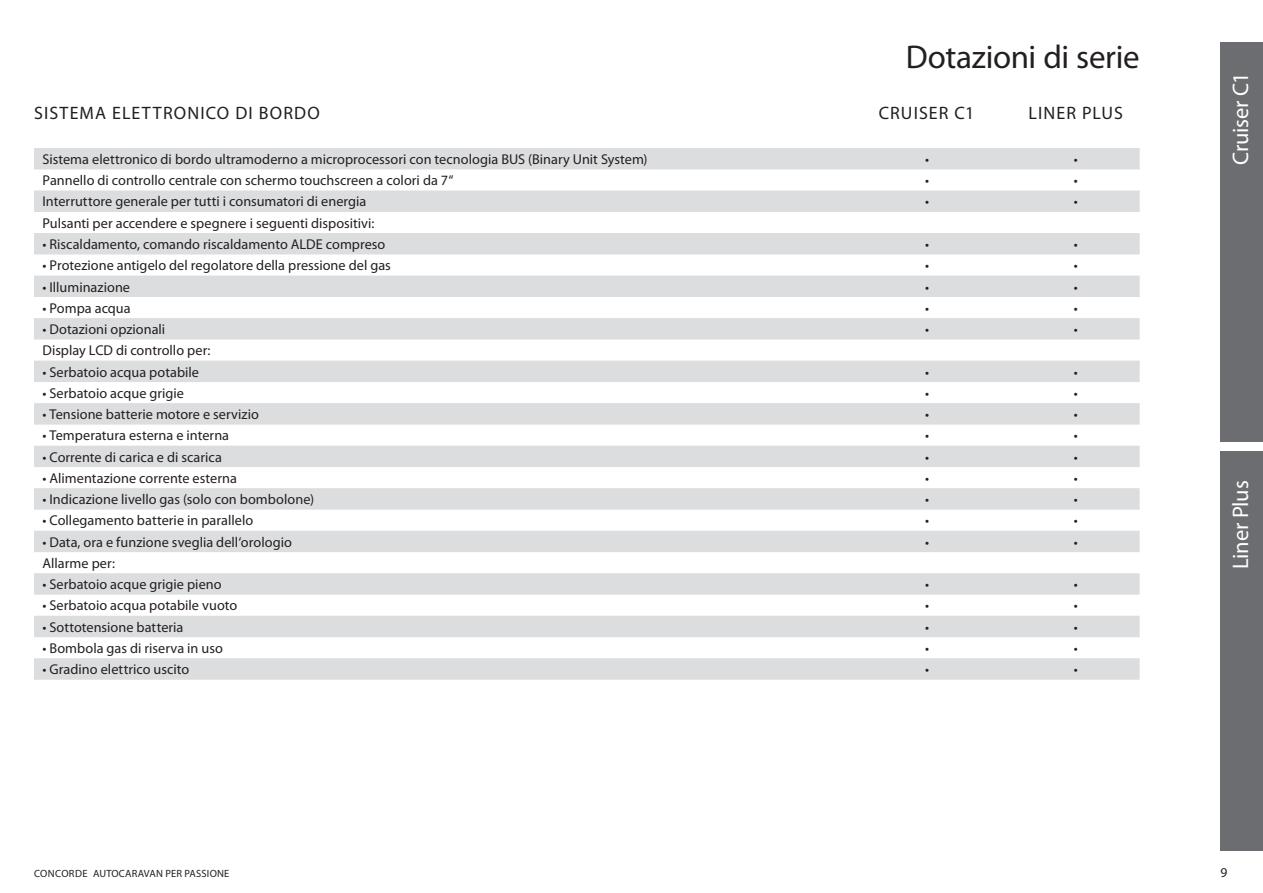
<style>
.page{position:relative;width:1263px;height:893px;background:#fff}
.page>*{position:absolute;margin:0;border:0;box-sizing:border-box;transform-origin:0 0}
.t1{font:33px "Myriad Pro";letter-spacing:-.01em;color:#231f20}
.t2{font:22.5px "Myriad Pro";letter-spacing:-.015em;color:#fff}
.t3{font:18px "Myriad Pro";letter-spacing:.065em;color:#231f20}
.t4{font:14.25px "Myriad Pro";letter-spacing:.005em;color:#231f20}
.t5{font:13.5px "Myriad Pro";color:#231f20}
.t6{font:10.5px "Myriad Pro";letter-spacing:.02em;color:#231f20}
</style>
<div class="page">
<div style="left:1220px;top:43px;width:43px;height:399px;background:#6c6d70"></div>
<div style="left:1220px;top:451px;width:43px;height:399px;background:#6c6d70"></div>
<div style="left:34px;top:148px;width:1106px;height:21px;background:#dcdddf"></div>
<div style="left:34px;top:191px;width:1106px;height:21px;background:#dcdddf"></div>
<div style="left:34px;top:233px;width:1106px;height:21px;background:#dcdddf"></div>
<div style="left:34px;top:276px;width:1106px;height:21px;background:#dcdddf"></div>
<div style="left:34px;top:318px;width:1106px;height:22px;background:#dcdddf"></div>
<div style="left:34px;top:361px;width:1106px;height:21px;background:#dcdddf"></div>
<div style="left:34px;top:403px;width:1106px;height:22px;background:#dcdddf"></div>
<div style="left:34px;top:446px;width:1106px;height:21px;background:#dcdddf"></div>
<div style="left:34px;top:488px;width:1106px;height:22px;background:#dcdddf"></div>
<div style="left:34px;top:531px;width:1106px;height:21px;background:#dcdddf"></div>
<div style="left:34px;top:573px;width:1106px;height:22px;background:#dcdddf"></div>
<div style="left:34px;top:616px;width:1106px;height:21px;background:#dcdddf"></div>
<div style="left:34px;top:658px;width:1106px;height:22px;background:#dcdddf"></div>
<h1 class="t1" style="left:906px;top:36px;width:235px">Dotazioni di serie</h1>
<p class="t3" style="left:34px;top:102px;width:287px">sistema elettronico di bordo</p>
<p class="t3" style="left:879px;top:102px;width:22px">CRUISER</p>
<p class="t3" style="left:954px;top:102px;width:21px">C1</p>
<p class="t3" style="left:1028px;top:102px;width:96px">Liner Plus</p>
<p class="t4" style="left:43px;top:150px;width:606px">Sistema elettronico di bordo ultramoderno a microprocessori con tecnologia BUS (Binary Unit System)</p>
<p class="t4" style="left:925px;top:150px;width:6px">•</p>
<p class="t4" style="left:1074px;top:150px;width:6px">•</p>
<p class="t4" style="left:43px;top:172px;width:412px">Pannello di controllo centrale con schermo touchscreen a colori da 7“</p>
<p class="t4" style="left:925px;top:172px;width:6px">•</p>
<p class="t4" style="left:1074px;top:172px;width:6px">•</p>
<p class="t4" style="left:43px;top:193px;width:325px">Interruttore generale per tutti i consumatori di energia</p>
<p class="t4" style="left:925px;top:193px;width:6px">•</p>
<p class="t4" style="left:1074px;top:193px;width:6px">•</p>
<p class="t4" style="left:43px;top:214px;width:333px">Pulsanti per accendere e spegnere i seguenti dispositivi:</p>
<p class="t4" style="left:43px;top:235px;width:344px">• Riscaldamento, comando riscaldamento ALDE compreso</p>
<p class="t4" style="left:925px;top:235px;width:6px">•</p>
<p class="t4" style="left:1074px;top:235px;width:6px">•</p>
<p class="t4" style="left:43px;top:257px;width:350px">• Protezione antigelo del regolatore della pressione del gas</p>
<p class="t4" style="left:925px;top:257px;width:6px">•</p>
<p class="t4" style="left:1074px;top:257px;width:6px">•</p>
<p class="t4" style="left:43px;top:278px;width:89px">• Illuminazione</p>
<p class="t4" style="left:925px;top:278px;width:6px">•</p>
<p class="t4" style="left:1074px;top:278px;width:6px">•</p>
<p class="t4" style="left:43px;top:299px;width:90px">• Pompa acqua</p>
<p class="t4" style="left:925px;top:299px;width:6px">•</p>
<p class="t4" style="left:1074px;top:299px;width:6px">•</p>
<p class="t4" style="left:43px;top:320px;width:124px">• Dotazioni opzionali</p>
<p class="t4" style="left:925px;top:320px;width:6px">•</p>
<p class="t4" style="left:1074px;top:320px;width:6px">•</p>
<p class="t4" style="left:43px;top:342px;width:169px">Display LCD di controllo per:</p>
<p class="t4" style="left:43px;top:363px;width:158px">• Serbatoio acqua potabile</p>
<p class="t4" style="left:925px;top:363px;width:6px">•</p>
<p class="t4" style="left:1074px;top:363px;width:6px">•</p>
<p class="t4" style="left:43px;top:384px;width:143px">• Serbatoio acque grigie</p>
<p class="t4" style="left:925px;top:384px;width:6px">•</p>
<p class="t4" style="left:1074px;top:384px;width:6px">•</p>
<p class="t4" style="left:43px;top:405px;width:218px">• Tensione batterie motore e servizio</p>
<p class="t4" style="left:925px;top:405px;width:6px">•</p>
<p class="t4" style="left:1074px;top:405px;width:6px">•</p>
<p class="t4" style="left:43px;top:427px;width:188px">• Temperatura esterna e interna</p>
<p class="t4" style="left:925px;top:427px;width:6px">•</p>
<p class="t4" style="left:1074px;top:427px;width:6px">•</p>
<p class="t4" style="left:43px;top:448px;width:181px">• Corrente di carica e di scarica</p>
<p class="t4" style="left:925px;top:448px;width:6px">•</p>
<p class="t4" style="left:1074px;top:448px;width:6px">•</p>
<p class="t4" style="left:43px;top:469px;width:196px">• Alimentazione corrente esterna</p>
<p class="t4" style="left:925px;top:469px;width:6px">•</p>
<p class="t4" style="left:1074px;top:469px;width:6px">•</p>
<p class="t4" style="left:43px;top:491px;width:273px">• Indicazione livello gas (solo con bombolone)</p>
<p class="t4" style="left:925px;top:491px;width:6px">•</p>
<p class="t4" style="left:1074px;top:491px;width:6px">•</p>
<p class="t4" style="left:43px;top:512px;width:212px">• Collegamento batterie in parallelo</p>
<p class="t4" style="left:925px;top:512px;width:6px">•</p>
<p class="t4" style="left:1074px;top:512px;width:6px">•</p>
<p class="t4" style="left:43px;top:533px;width:251px">• Data, ora e funzione sveglia dell‘orologio</p>
<p class="t4" style="left:925px;top:533px;width:6px">•</p>
<p class="t4" style="left:1074px;top:533px;width:6px">•</p>
<p class="t4" style="left:43px;top:554px;width:74px">Allarme per:</p>
<p class="t4" style="left:43px;top:576px;width:181px">• Serbatoio acque grigie pieno</p>
<p class="t4" style="left:925px;top:576px;width:6px">•</p>
<p class="t4" style="left:1074px;top:576px;width:6px">•</p>
<p class="t4" style="left:43px;top:597px;width:196px">• Serbatoio acqua potabile vuoto</p>
<p class="t4" style="left:925px;top:597px;width:6px">•</p>
<p class="t4" style="left:1074px;top:597px;width:6px">•</p>
<p class="t4" style="left:43px;top:618px;width:142px">• Sottotensione batteria</p>
<p class="t4" style="left:925px;top:618px;width:6px">•</p>
<p class="t4" style="left:1074px;top:618px;width:6px">•</p>
<p class="t4" style="left:43px;top:639px;width:182px">• Bombola gas di riserva in uso</p>
<p class="t4" style="left:925px;top:639px;width:6px">•</p>
<p class="t4" style="left:1074px;top:639px;width:6px">•</p>
<p class="t4" style="left:43px;top:661px;width:148px">• Gradino elettrico uscito</p>
<p class="t4" style="left:925px;top:661px;width:6px">•</p>
<p class="t4" style="left:1074px;top:661px;width:6px">•</p>
<p class="t6" style="left:34px;top:867px;width:197px">Concorde Autocaravan per passione</p>
<h2 class="t2" style="left:1227px;top:165px;width:94px;rotate:-90deg">Cruiser C1</h2>
<h2 class="t2" style="left:1227px;top:569px;width:90px;rotate:-90deg">Liner Plus</h2>
<p class="t5" style="left:1220px;top:864px;width:8px">9</p>
</div>
